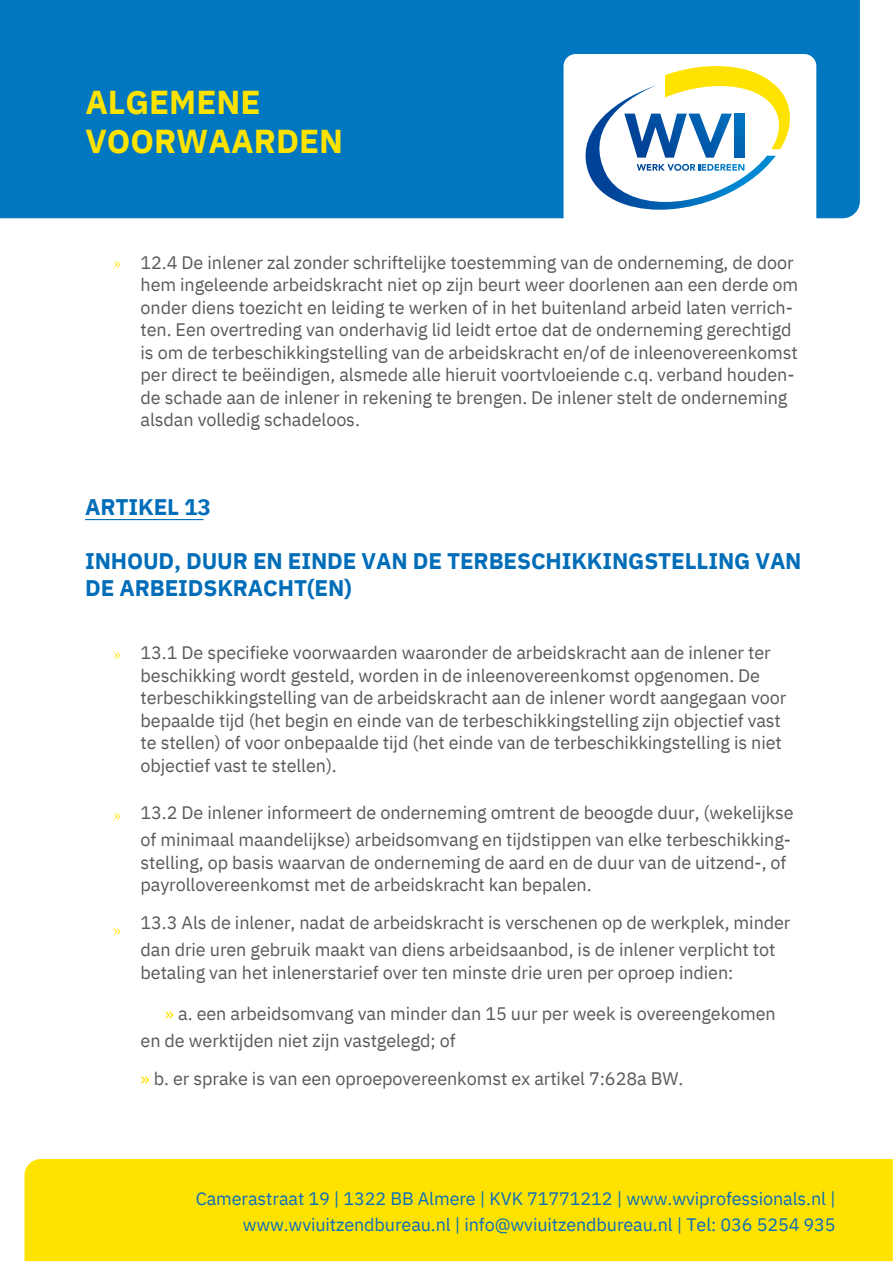
<style>
.page{position:relative;width:894px;height:1264px;background:#fff}
.page>*{position:absolute;margin:0;border:0;box-sizing:border-box;transform-origin:0 0}
.t1{font:700 33px/39.5px "IBM Plex Sans";color:#ffe300}
.t2{font:700 22.5px/27px "IBM Plex Sans";letter-spacing:-.005em;color:#006db8}
.t3{font:18px/22.5px "IBM Plex Sans";letter-spacing:-.005em;color:#5a5859}
.t4{font:18px/26px "IBM Plex Sans";letter-spacing:-.005em;color:#0b6eb9;text-align:right}
.t5{font:300 18px "Open Sans Condensed";color:#ffe300}
.s1{color:#ffe300}
</style>
<div class="page">
<div style="left:0;top:0;width:859px;height:218px;background:#0077c0"></div>
<div style="left:24px;top:1159px;width:868px;height:102px;background:#ffe300"></div>
<hr style="left:85px;top:519px;width:118px;height:1px;background:#006db8">
<div style="left:563px;top:54px;width:253px;height:187px;background:#fff;border-radius:12px"></div>
<svg style="left:585px;top:66px;width:205px;height:144px"></svg>
<h1 class="t1" style="left:85px;top:80px;width:259px">ALGEMENE<br>VOORWAARDEN</h1>
<p class="t5" style="left:113px;top:251px;width:9px">»</p>
<p class="t3" style="left:140px;top:249px;width:659px">12.4 De inlener zal zonder schriftelijke toestemming van de onderneming, de door hem ingeleende arbeidskracht niet op zijn beurt weer doorlenen aan een derde om onder diens toezicht en leiding te werken of in het buitenland arbeid laten verrich&shy;ten. Een overtreding van onderhavig lid leidt ertoe dat de onderneming gerechtigd is om de terbeschikkingstelling van de arbeidskracht en/of de inleenovereenkomst per direct te beëindigen, alsmede alle hieruit voortvloeiende c.q. verband houden&shy;de schade aan de inlener in rekening te brengen. De inlener stelt de onderneming alsdan volledig schadeloos.</p>
<p class="t2" style="left:85px;top:492px;width:127px">ARTIKEL 13</p>
<p class="t2" style="left:85px;top:546px;width:717px">INHOUD, DUUR EN EINDE VAN DE TERBESCHIKKINGSTELLING VAN<br>DE ARBEIDSKRACHT(EN)</p>
<p class="t5" style="left:113px;top:641px;width:9px">»</p>
<p class="t5" style="left:113px;top:802px;width:9px">»</p>
<p class="t5" style="left:113px;top:917px;width:9px">»</p>
<p class="t3" style="left:140px;top:640px;width:647px">13.1 De specifieke voorwaarden waaronder de arbeidskracht aan de inlener ter beschikking wordt gesteld, worden in de inleenovereenkomst opgenomen. De terbeschikkingstelling van de arbeidskracht aan de inlener wordt aangegaan voor bepaalde tijd (het begin en einde van de terbeschikkingstelling zijn objectief vast te stellen) of voor onbepaalde tijd (het einde van de terbeschikkingstelling is niet objectief vast te stellen).</p>
<p class="t3" style="left:140px;top:797px;width:654px;line-height:27px">13.2 De inlener informeert de onderneming omtrent de beoogde duur, (wekelijkse of minimaal maandelijkse) arbeidsomvang en tijdstippen van elke terbeschikking-</p>
<p class="t3" style="left:140px;top:849px;width:647px">stelling, op basis waarvan de onderneming de aard en de duur van de uitzend-, of payrollovereenkomst met de arbeidskracht kan bepalen.</p>
<p class="t3" style="left:140px;top:908px;width:651px;line-height:27px">13.3 Als de inlener, nadat de arbeidskracht is verschenen op de werkplek, minder dan drie uren gebruik maakt van diens arbeidsaanbod, is de inlener verplicht tot</p>
<p class="t3" style="left:140px;top:959px;width:594px">betaling van het inlenerstarief over ten minste drie uren per oproep indien:</p>
<p class="t3" style="left:140px;top:998px;width:636px;line-height:27px;text-indent:24px"><span class="s1">»</span> a. een arbeidsomvang van minder dan 15 uur per week is overeengekomen en de werktijden niet zijn vastgelegd; of</p>
<p class="t3" style="left:140px;top:1065px;width:544px"><span class="s1">»</span> b. er sprake is van een oproepovereenkomst ex artikel 7:628a BW.</p>
<p class="t4" style="left:196px;top:1184px;width:641px">Camerastraat 19 | 1322 BB Almere | KVK 71771212 | www.wviprofessionals.nl | www.wviuitzendbureau.nl | info@wviuitzendbureau.nl | Tel: 036 5254 935</p>
</div>
